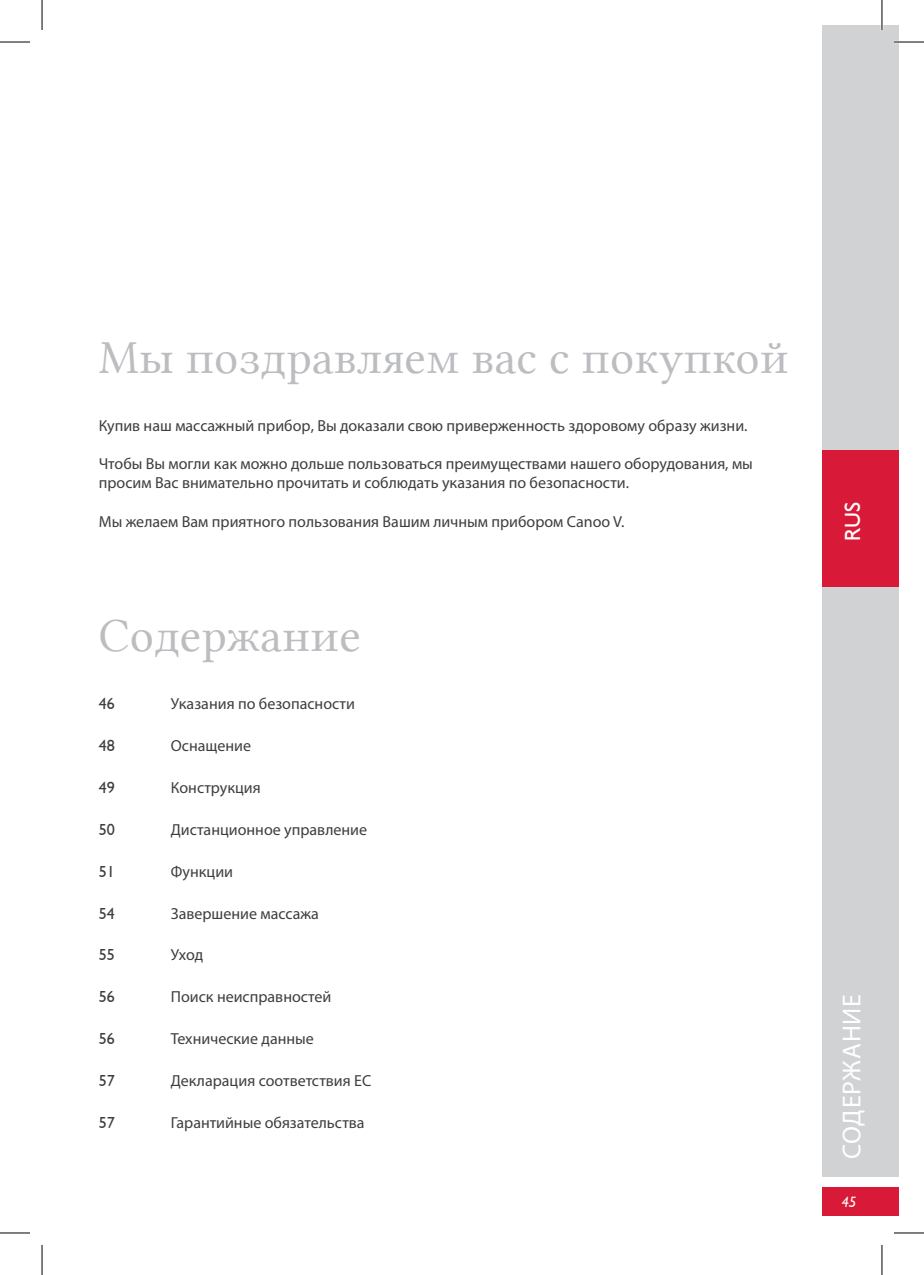
<style>
.page{position:relative;width:924px;height:1275px;background:#fff}
.page>*{position:absolute;margin:0;border:0;box-sizing:border-box;transform-origin:0 0}
.t1{font:48px "Lin Libertine";color:#bcbdc0}
.t2{font:26px "Myriad Pro";letter-spacing:.03em;color:#fff}
.t3{font:22px "Humanist 521 BT";color:#fff}
.t4{font:16px/19.2px "Myriad Pro";color:#3e3e3f}
.t5{font:16px "Humanist 521 BT";color:#3e3e3f}
.t6{font:italic 15px "Humanist 521 BT";color:#fff}
</style>
<div class="page">
<div style="left:822px;top:1187px;width:76px;height:29px;background:#d91938"></div>
<div style="left:822px;top:25px;width:76px;height:1151px;background:#d1d2d4"></div>
<div style="left:822px;top:450px;width:76px;height:136px;background:#d91938"></div>
<hr style="left:893px;top:41px;width:30px;height:2px;background:#fff">
<hr style="left:880px;top:0;width:2px;height:30px;background:#fff">
<hr style="left:0;top:42px;width:30px;height:1px;background:#000">
<hr style="left:893px;top:42px;width:30px;height:1px;background:#000">
<hr style="left:0;top:1232px;width:30px;height:1px;background:#000">
<hr style="left:893px;top:1232px;width:30px;height:1px;background:#000">
<hr style="left:42px;top:0;width:1px;height:30px;background:#000">
<hr style="left:42px;top:1245px;width:1px;height:30px;background:#000">
<hr style="left:881px;top:0;width:1px;height:30px;background:#000">
<hr style="left:881px;top:1245px;width:1px;height:30px;background:#000">
<h1 class="t1" style="left:99px;top:330px;width:691px">Мы поздравляем вас с покупкой</h1>
<p class="t4" style="left:99px;top:415px;width:650px">Купив наш массажный прибор, Вы доказали свою приверженность здоровому образу жизни.</p>
<p class="t4" style="left:99px;top:454px;width:655px">Чтобы Вы могли как можно дольше пользоваться преимуществами нашего оборудования, мы просим Вас внимательно прочитать и соблюдать указания по безопасности.</p>
<p class="t4" style="left:99px;top:511px;width:527px">Мы желаем Вам приятного пользования Вашим личным прибором Canoo V.</p>
<h1 class="t1" style="left:99px;top:608px;width:263px">Содержание</h1>
<p class="t5" style="left:99px;top:694px;width:18px">46</p>
<p class="t4" style="left:171px;top:694px;width:185px">Указания по безопасности</p>
<p class="t5" style="left:99px;top:735px;width:18px">48</p>
<p class="t4" style="left:171px;top:736px;width:82px">Оснащение</p>
<p class="t5" style="left:99px;top:777px;width:18px">49</p>
<p class="t4" style="left:171px;top:777px;width:91px">Конструкция</p>
<p class="t5" style="left:99px;top:819px;width:18px">50</p>
<p class="t4" style="left:171px;top:819px;width:198px">Дистанционное управление</p>
<p class="t5" style="left:99px;top:861px;width:18px">51</p>
<p class="t4" style="left:171px;top:861px;width:64px">Функции</p>
<p class="t5" style="left:99px;top:903px;width:18px">54</p>
<p class="t4" style="left:171px;top:903px;width:150px">Завершение массажа</p>
<p class="t5" style="left:99px;top:945px;width:18px">55</p>
<p class="t4" style="left:171px;top:945px;width:34px">Уход</p>
<p class="t5" style="left:99px;top:987px;width:18px">56</p>
<p class="t4" style="left:171px;top:987px;width:162px">Поиск неисправностей</p>
<p class="t5" style="left:99px;top:1029px;width:18px">56</p>
<p class="t4" style="left:171px;top:1029px;width:144px">Технические данные</p>
<p class="t5" style="left:99px;top:1070px;width:18px">57</p>
<p class="t4" style="left:171px;top:1071px;width:202px">Декларация соответствия ЕС</p>
<p class="t5" style="left:99px;top:1112px;width:18px">57</p>
<p class="t4" style="left:171px;top:1112px;width:195px">Гарантийные обязательства</p>
<h3 class="t3" style="left:838px;top:541px;width:41px;rotate:-90deg">RUS</h3>
<h2 class="t2" style="left:835px;top:1159px;width:166px;rotate:-90deg">СОДЕРЖАНИЕ</h2>
<p class="t6" style="left:841px;top:1193px;width:17px">45</p>
</div>
